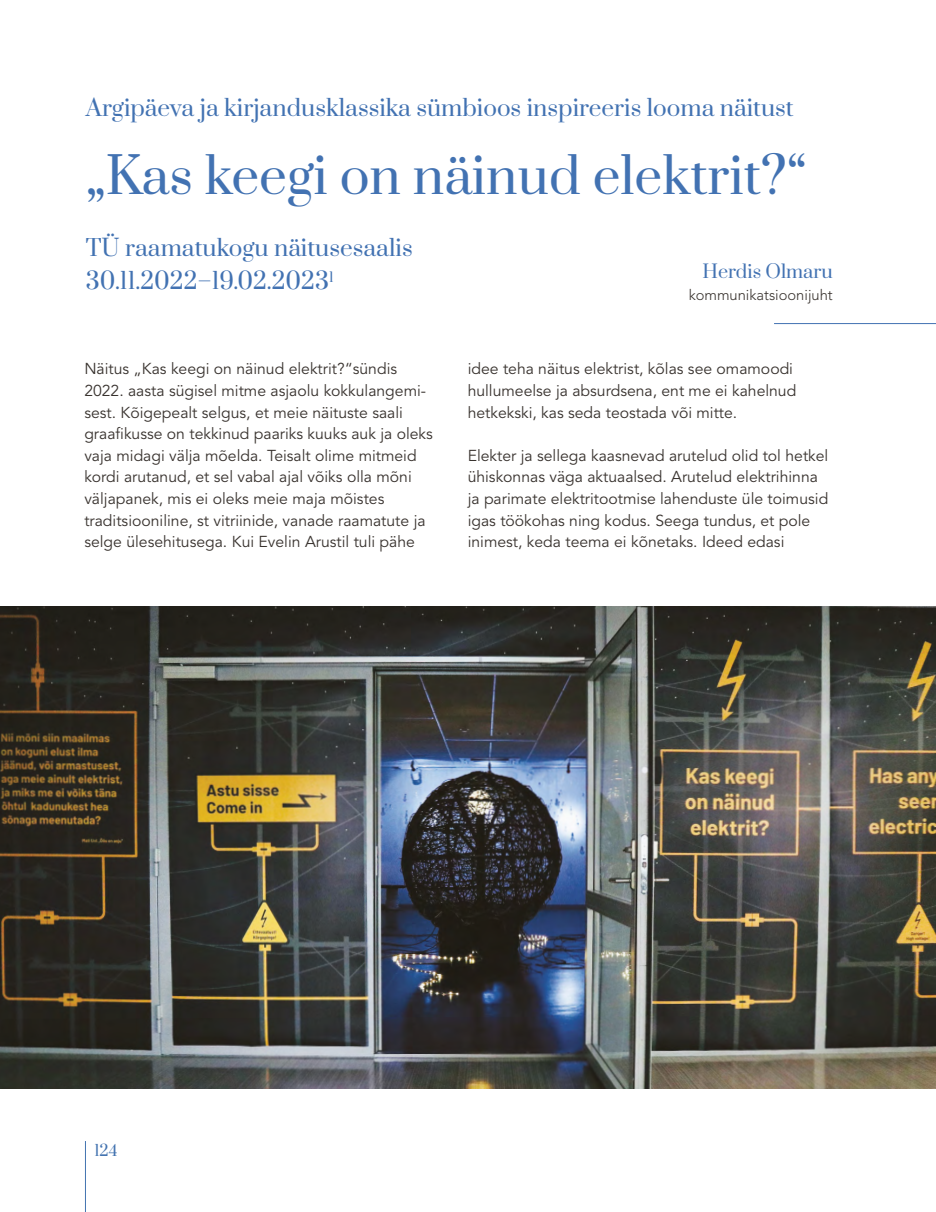
<style>
.page{position:relative;width:936px;height:1212px;background:#fff}
.page>*{position:absolute;margin:0;border:0;box-sizing:border-box;transform-origin:0 0}
.t1{font:49.5px "Prata";color:#4272b2}
.t2{font:22.5px/33px "Prata";color:#4272b2}
.t3{font:18px "Prata";color:#4272b2}
.t4{font:15.75px/21.6px "Avenir LT Std";color:#38322e}
.t5{font:15px "Prata";color:#4373b0}
.t6{font:300 14.7px "Avenir LT Std";color:#38322e}
</style>
<div class="page">
<hr style="left:85px;top:1141px;width:1px;height:71px;background:#4373b0">
<hr style="left:774px;top:323px;width:161px;height:1px;background:#4272b2">
<img style="left:0;top:606px;width:935px;height:483px">
<h2 class="t2" style="left:86px;top:90px;width:709px">Argipäeva ja kirjandusklassika sümbioos inspireeris looma näitust</h2>
<h1 class="t1" style="left:86px;top:134px;width:722px">„Kas keegi on näinud elektrit?“</h1>
<h2 class="t2" style="left:86px;top:230px;width:328px">TÜ raamatukogu näitusesaalis<br>30.11.2022–19.02.2023<sup>1</sup></h2>
<p class="t3" style="left:702px;top:256px;width:132px">Herdis Olmaru</p>
<p class="t6" style="left:688px;top:287px;width:146px">kommunikatsioonijuht</p>
<p class="t4" style="left:84px;top:359px;width:350px">Näitus „Kas keegi on näinud elektrit?“sündis 2022. aasta sügisel mitme asjaolu kokkulangemi&shy;sest. Kõigepealt selgus, et meie näituste saali graafikusse on tekkinud paariks kuuks auk ja oleks vaja midagi välja mõelda. Teisalt olime mitmeid kordi arutanud, et sel vabal ajal võiks olla mõni väljapanek, mis ei oleks meie maja mõistes traditsiooniline, st vitriinide, vanade raamatute ja selge ülesehitusega. Kui Evelin Arustil tuli pähe</p>
<p class="t4" style="left:467px;top:358px;width:330px">idee teha näitus elektrist, kõlas see omamoodi hullumeelse ja absurdsena, ent me ei kahelnud hetkekski, kas seda teostada või mitte.</p>
<p class="t4" style="left:467px;top:445px;width:362px">Elekter ja sellega kaasnevad arutelud olid tol hetkel ühiskonnas väga aktuaalsed. Arutelud elektrihinna ja parimate elektritootmise lahenduste üle toimusid igas töökohas ning kodus. Seega tundus, et pole inimest, keda teema ei kõnetaks. Ideed edasi</p>
<p class="t5" style="left:94px;top:1138px;width:25px">124</p>
</div>
